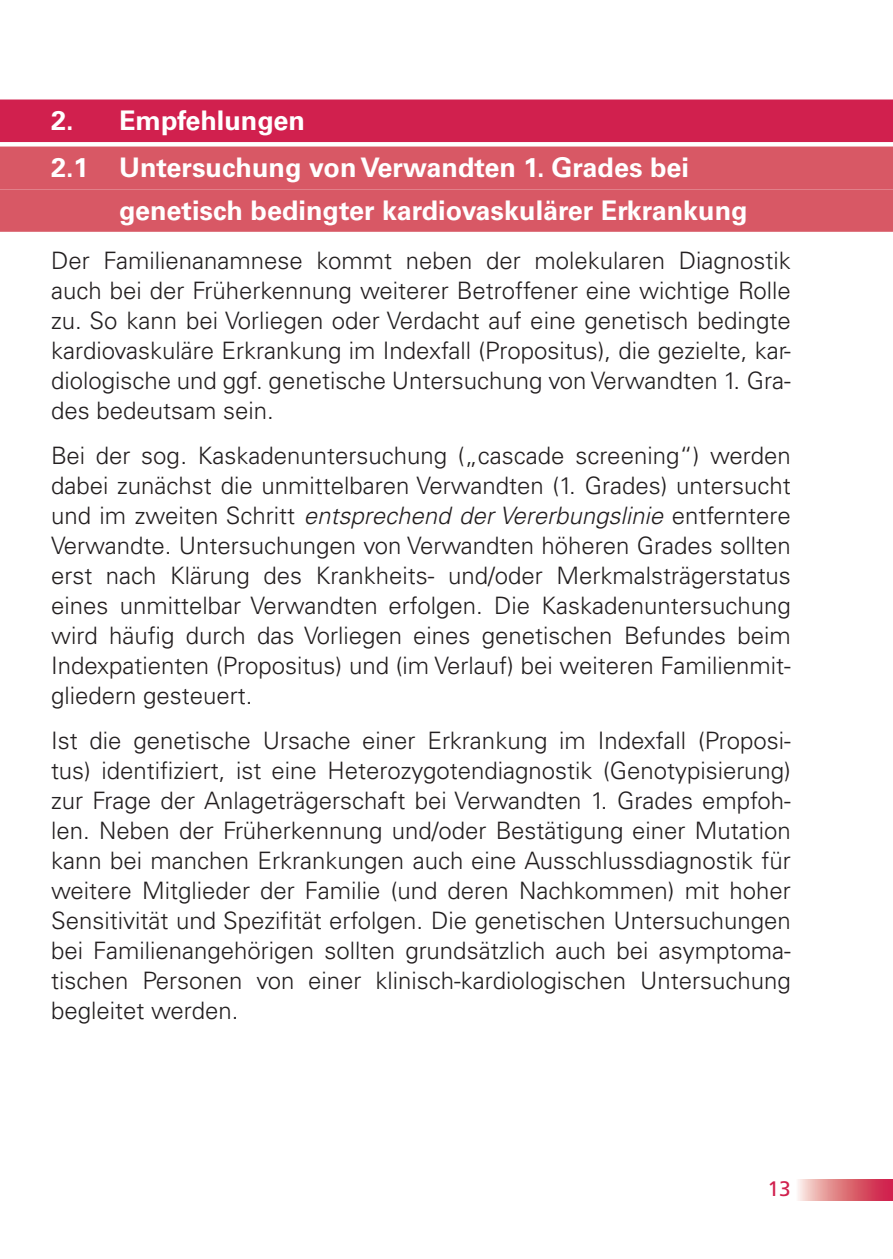
<style>
.page{position:relative;width:893px;height:1259px;background:#fff}
.page>*{position:absolute;margin:0;border:0;box-sizing:border-box;transform-origin:0 0}
.t1{font:700 27px/47.1px "Univers LT Pro 65";color:#fff}
.t2{font:300 24px/30px "Univers LT Pro 45";color:#231f20;text-align:justify}
.t3{font:21px "Frutiger LT Pro";color:#d1204e}
.s1{font-style:italic}
</style>
<div class="page">
<svg style="left:798px;top:1179px;width:95px;height:21px;background:#df7783"></svg>
<div style="left:0;top:99px;width:893px;height:43px;background:#d1204e"></div>
<div style="left:0;top:146px;width:893px;height:43px;background:#d85865"></div>
<div style="left:0;top:189px;width:893px;height:43px;background:#d85865"></div>
<p class="t1" style="left:51px;top:97px;width:640px">2. Empfehlungen<br>2.1 Untersuchung von Verwandten 1. Grades bei</p>
<p class="t1" style="left:119px;top:187px;width:630px">genetisch bedingter kardiovaskulärer Erkrankung</p>
<p class="t2" style="left:51px;top:245px;width:741px">Der Familienanamnese kommt neben der molekularen Diagnostik auch bei der Früherkennung weiterer Betroffener eine wichtige Rolle zu. So kann bei Vorliegen oder Verdacht auf eine genetisch bedingte kardiovaskuläre Erkrankung im Indexfall (Propositus), die gezielte, kar&shy;diologische und ggf. genetische Untersuchung von Verwandten 1. Gra&shy;des bedeutsam sein.</p>
<p class="t2" style="left:51px;top:440px;width:741px">Bei der sog. Kaskadenuntersuchung („cascade screening“) werden dabei zunächst die unmittelbaren Verwandten (1. Grades) untersucht und im zweiten Schritt <span class="s1">entsprechend der Vererbungslinie</span> entferntere Verwandte. Untersuchungen von Verwandten höheren Grades sollten erst nach Klärung des Krankheits- und/oder Merkmalsträgerstatus eines unmittelbar Verwandten erfolgen. Die Kaskadenuntersuchung wird häufig durch das Vorliegen eines genetischen Befundes beim Indexpatienten (Propositus) und (im Verlauf) bei weiteren Familienmit&shy;gliedern gesteuert.</p>
<p class="t2" style="left:51px;top:725px;width:741px">Ist die genetische Ursache einer Erkrankung im Indexfall (Proposi&shy;tus) identifiziert, ist eine Heterozygotendiagnostik (Genotypisierung) zur Frage der Anlageträgerschaft bei Verwandten 1. Grades empfoh&shy;len. Neben der Früherkennung und/oder Bestätigung einer Mutation kann bei manchen Erkrankungen auch eine Ausschlussdiagnostik für weitere Mitglieder der Familie (und deren Nachkommen) mit hoher Sensitivität und Spezifität erfolgen. Die genetischen Untersuchungen bei Familienangehörigen sollten grundsätzlich auch bei asymptoma&shy;tischen Personen von einer klinisch-kardiologischen Untersuchung begleitet werden.</p>
<p class="t3" style="left:768px;top:1176px;width:25px">13</p>
</div>
